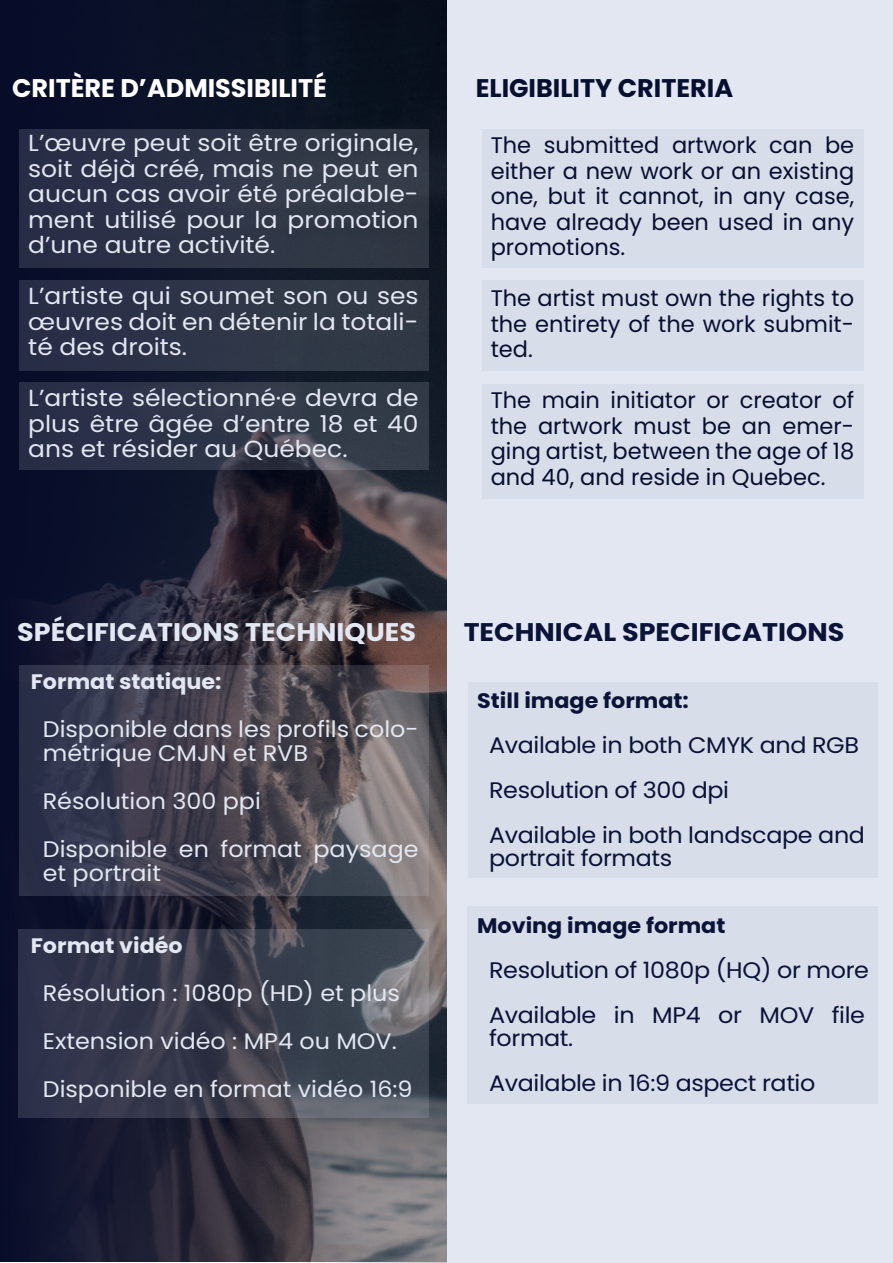
<style>
.page{position:relative;width:893px;height:1263px;background:#fff}
.page>*{position:absolute;margin:0;border:0;box-sizing:border-box;transform-origin:0 0}
.t1{font:700 25.5px "Poppins";color:#e2e7f2;scale:1.06 1}
.t2{font:700 25.5px "Poppins";color:#0b1438;scale:1.06 1}
.t3{font:700 25.5px "Poppins";color:#fff}
.t4{font:700 25.5px "Poppins";color:#070f30}
.t5{font:23.25px/25.5px "Poppins";color:#e2e7f2;text-align:justify;scale:1.07 1}
.t6{font:22.5px/25.5px "Poppins";color:#070f30;text-align:justify}
.t7{font:22.5px/48px "Poppins";color:#e2e7f2;scale:1.06 1}
.t8{font:22.5px/45px "Poppins";letter-spacing:-.015em;color:#0b1438;scale:1.06 1}
.t9{font:700 21px "Poppins";color:#0b1438;scale:1.06 1}
.t10{font:700 21px "Poppins";color:#e2e7f2;scale:1.06 1}
</style>
<div class="page">
<img style="left:0;top:0;width:286px;height:1261px">
<img style="left:286px;top:0;width:162px;height:1263px">
<div style="left:448px;top:0;width:445px;height:1263px;background:#e2e7f2"></div>
<svg style="left:19px;top:382px;width:409px;height:88px;fill:#2f3647"></svg>
<div style="left:19px;top:129px;width:409px;height:138px;background:#2e3547"></div>
<div style="left:19px;top:280px;width:409px;height:90px;background:#2f3647"></div>
<div style="left:482px;top:384px;width:381px;height:114px;background:#d7dde9"></div>
<div style="left:482px;top:129px;width:381px;height:138px;background:#d7dde9"></div>
<div style="left:482px;top:280px;width:381px;height:90px;background:#d7dde9"></div>
<svg style="left:19px;top:666px;width:409px;height:230px"></svg>
<svg style="left:18px;top:929px;width:410px;height:189px;fill:#363d4c"></svg>
<div style="left:469px;top:682px;width:409px;height:196px;background:#d7dde9"></div>
<div style="left:468px;top:907px;width:410px;height:197px;background:#d7dde9"></div>
<p class="t3" style="left:12px;top:73px;width:316px">CRITÈRE D’ADMISSIBILITÉ</p>
<p class="t5" style="left:28px;top:131px;width:366px">L’œuvre peut soit être originale, soit déjà créé, mais ne peut en aucun cas avoir été préalable&shy;ment utilisé pour la promotion d’une autre activité.</p>
<p class="t5" style="left:28px;top:284px;width:366px">L’artiste qui soumet son ou ses œuvres doit en détenir la totali&shy;té des droits.</p>
<p class="t5" style="left:28px;top:386px;width:366px">L’artiste sélectionné·e devra de plus être âgée d’entre 18 et 40 ans et résider au Québec.</p>
<p class="t4" style="left:476px;top:73px;width:259px">ELIGIBILITY CRITERIA</p>
<p class="t6" style="left:491px;top:133px;width:365px">The submitted artwork can be either a new work or an existing one, but it cannot, in any case, have already been used in any promotions.</p>
<p class="t6" style="left:491px;top:286px;width:365px">The artist must own the rights to the entirety of the work submit&shy;ted.</p>
<p class="t6" style="left:491px;top:388px;width:365px">The main initiator or creator of the artwork must be an emer&shy;ging artist, between the age of 18 and 40, and reside in Quebec.</p>
<p class="t1" style="left:17px;top:617px;width:378px">SPÉCIFICATIONS TECHNIQUES</p>
<p class="t10" style="left:31px;top:669px;width:181px">Format statique:</p>
<p class="t7" style="left:43px;top:717px;width:356px;line-height:24px">Disponible dans les profils colo&shy;métrique CMJN et RVB</p>
<p class="t7" style="left:43px;top:777px;width:356px">Résolution 300 ppi<br>Disponible en format paysage</p>
<p class="t7" style="left:43px;top:849px;width:113px">et portrait</p>
<p class="t10" style="left:31px;top:933px;width:145px">Format vidéo</p>
<p class="t7" style="left:43px;top:969px;width:350px">Résolution : 1080p (HD) et plus<br>Extension vidéo : MP4 ou MOV.<br>Disponible en format vidéo 16:9</p>
<p class="t2" style="left:464px;top:617px;width:361px">TECHNICAL SPECIFICATIONS</p>
<p class="t9" style="left:477px;top:689px;width:201px">Still image format:</p>
<p class="t8" style="left:489px;top:723px;width:356px">Available in both CMYK and RGB<br>Resolution of 300 dpi<br>Available in both landscape and</p>
<p class="t8" style="left:489px;top:835px;width:174px">portrait formats</p>
<p class="t9" style="left:477px;top:914px;width:236px">Moving image format</p>
<p class="t8" style="left:489px;top:948px;width:360px">Resolution of 1080p (HQ) or more<br>Available in MP4 or MOV file</p>
<p class="t8" style="left:489px;top:1015px;width:309px">format.<br>Available in 16:9 aspect ratio</p>
</div>
